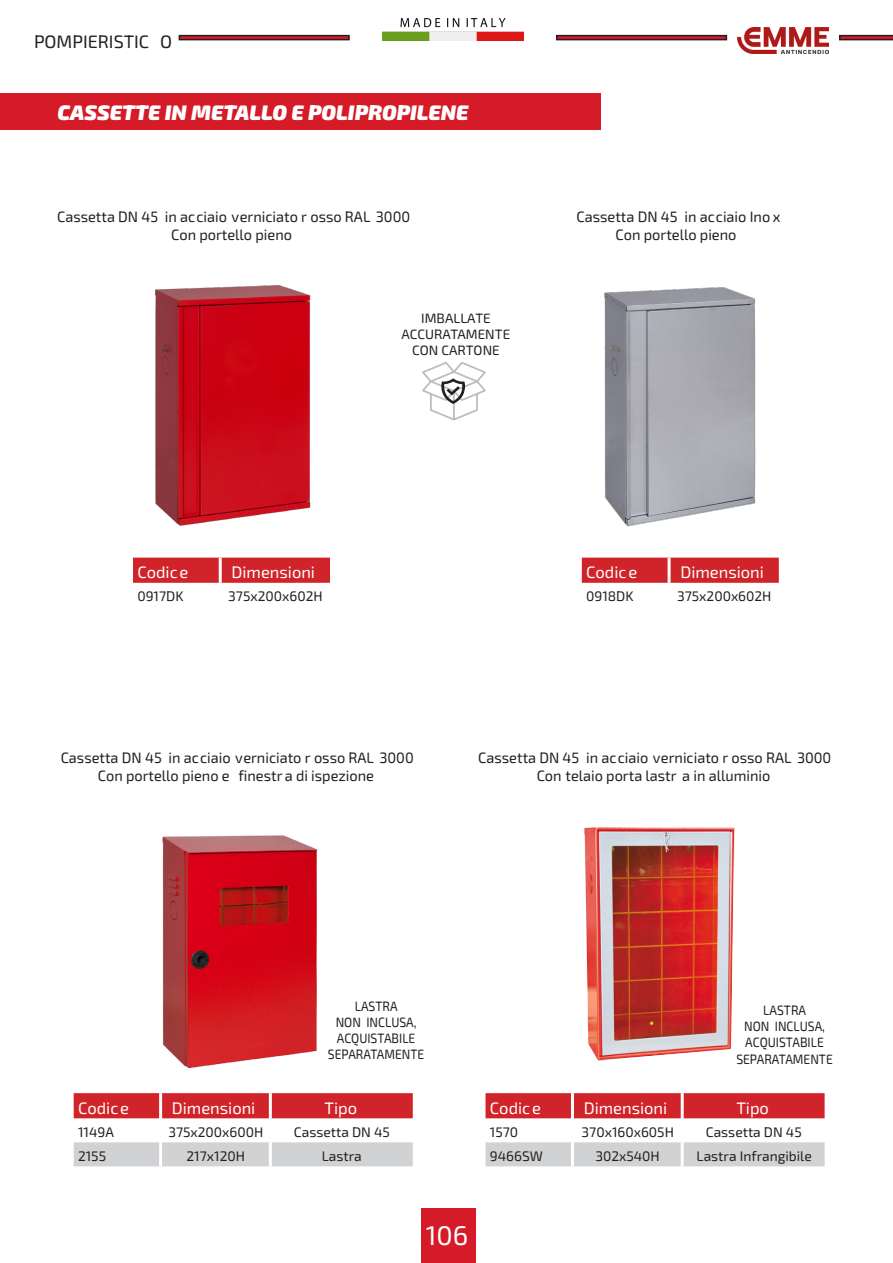
<style>
.page{position:relative;width:893px;height:1263px;background:#fff}
.page>*{position:absolute;margin:0;border:0;box-sizing:border-box;transform-origin:0 0}
.t1{font:27px "Exo 2";color:#fff}
.t2{font:italic 900 21px "Exo 2";color:#fff}
.t3{font:18px "Exo 2";color:#231f20}
.t4{font:16.5px "Exo 2";color:#fffefc}
.t5{font:15px/18px "Exo 2";color:#231f20;text-align:center}
.t6{font:13.8px "Exo 2";color:#231f20}
.t7{font:13.5px/16.2px "Exo 2";color:#231f20;text-align:center;scale:.9 1}
.t8{font:13.5px/16.2px "Exo 2";color:#231f20;text-align:center}
</style>
<div class="page">
<div style="left:421px;top:1209px;width:54px;height:54px;background:#d51b28"></div>
<div style="left:179px;top:35px;width:171px;height:5px;border:2px solid #231f20"></div>
<div style="left:556px;top:35px;width:171px;height:5px;border:2px solid #231f20"></div>
<svg style="left:839px;top:35px;width:54px;height:5px"></svg>
<img style="left:382px;top:19px;width:142px;height:22px">
<img style="left:738px;top:27px;width:90px;height:27px">
<div style="left:0;top:94px;width:601px;height:36px;background:#d51b28"></div>
<hr style="left:892px;top:94px;width:1px;height:36px;background:#d51b28">
<img style="left:162px;top:835px;width:156px;height:234px">
<img style="left:584px;top:826px;width:151px;height:235px">
<div style="left:133px;top:558px;width:197px;height:25px;background:#d1232a"></div>
<hr style="left:219px;top:558px;width:3px;height:25px;background:#fff">
<img style="left:155px;top:285px;width:156px;height:241px">
<img style="left:604px;top:287px;width:152px;height:240px">
<div style="left:582px;top:558px;width:197px;height:25px;background:#d1232a"></div>
<hr style="left:668px;top:558px;width:3px;height:25px;background:#fff">
<svg style="left:422px;top:362px;width:64px;height:58px"></svg>
<div style="left:74px;top:1093px;width:339px;height:25px;background:#d1232a"></div>
<div style="left:74px;top:1142px;width:339px;height:24px;background:#d1d2d4"></div>
<hr style="left:159px;top:1093px;width:3px;height:25px;background:#fff">
<hr style="left:269px;top:1093px;width:3px;height:25px;background:#fff">
<hr style="left:159px;top:1142px;width:3px;height:24px;background:#fff">
<hr style="left:269px;top:1142px;width:3px;height:24px;background:#fff">
<div style="left:485px;top:1093px;width:340px;height:25px;background:#d1232a"></div>
<div style="left:485px;top:1142px;width:340px;height:24px;background:#d1d2d4"></div>
<hr style="left:571px;top:1093px;width:3px;height:25px;background:#fff">
<hr style="left:681px;top:1093px;width:3px;height:25px;background:#fff">
<hr style="left:571px;top:1142px;width:3px;height:24px;background:#fff">
<hr style="left:681px;top:1142px;width:3px;height:24px;background:#fff">
<p class="t3" style="left:34px;top:29px;width:140px">POMPIERISTIC O</p>
<h2 class="t2" style="left:58px;top:98px;width:412px">CASSETTE IN METALLO E POLIPROPILENE</h2>
<p class="t5" style="left:57px;top:207px;width:355px">Cassetta DN 45 in acciaio verniciato r osso RAL 3000<br>Con portello pieno</p>
<p class="t8" style="left:401px;top:310px;width:110px">IMBALLATE<br>ACCURATAMENTE<br>CON CARTONE</p>
<p class="t5" style="left:576px;top:207px;width:205px">Cassetta DN 45 in acciaio Ino x<br>Con portello pieno</p>
<p class="t4" style="left:137px;top:561px;width:53px">Codice</p>
<p class="t4" style="left:232px;top:561px;width:85px">Dimensioni</p>
<p class="t6" style="left:137px;top:586px;width:48px">0917DK</p>
<p class="t6" style="left:228px;top:586px;width:96px">375x200x602H</p>
<p class="t4" style="left:586px;top:561px;width:53px">Codice</p>
<p class="t4" style="left:680px;top:561px;width:85px">Dimensioni</p>
<p class="t6" style="left:586px;top:586px;width:49px">0918DK</p>
<p class="t6" style="left:677px;top:586px;width:96px">375x200x602H</p>
<p class="t5" style="left:61px;top:749px;width:355px">Cassetta DN 45 in acciaio verniciato r osso RAL 3000<br>Con portello pieno e finestr a di ispezione</p>
<p class="t5" style="left:478px;top:749px;width:355px">Cassetta DN 45 in acciaio verniciato r osso RAL 3000<br>Con telaio porta lastr a in alluminio</p>
<p class="t7" style="left:328px;top:997px;width:109px">LASTRA<br>NON INCLUSA,<br>ACQUISTABILE<br>SEPARATAMENTE</p>
<p class="t4" style="left:78px;top:1097px;width:53px">Codice</p>
<p class="t4" style="left:172px;top:1097px;width:85px">Dimensioni</p>
<p class="t4" style="left:324px;top:1097px;width:34px">Tipo</p>
<p class="t6" style="left:78px;top:1122px;width:37px">1149A</p>
<p class="t6" style="left:168px;top:1122px;width:96px">375x200x600H</p>
<p class="t6" style="left:294px;top:1122px;width:98px">Cassetta DN 45</p>
<p class="t6" style="left:78px;top:1146px;width:30px">2155</p>
<p class="t6" style="left:187px;top:1146px;width:60px">217x120H</p>
<p class="t6" style="left:322px;top:1146px;width:42px">Lastra</p>
<p class="t7" style="left:736px;top:1001px;width:109px">LASTRA<br>NON INCLUSA,<br>ACQUISTABILE<br>SEPARATAMENTE</p>
<p class="t4" style="left:490px;top:1097px;width:53px">Codice</p>
<p class="t4" style="left:584px;top:1097px;width:85px">Dimensioni</p>
<p class="t4" style="left:736px;top:1097px;width:34px">Tipo</p>
<p class="t6" style="left:490px;top:1122px;width:30px">1570</p>
<p class="t6" style="left:582px;top:1122px;width:94px">370x160x605H</p>
<p class="t6" style="left:706px;top:1122px;width:98px">Cassetta DN 45</p>
<p class="t6" style="left:490px;top:1146px;width:55px">9466SW</p>
<p class="t6" style="left:595px;top:1146px;width:66px">302x540H</p>
<p class="t6" style="left:697px;top:1146px;width:117px">Lastra Infrangibile</p>
<h1 class="t1" style="left:426px;top:1216px;width:44px">106</h1>
</div>
